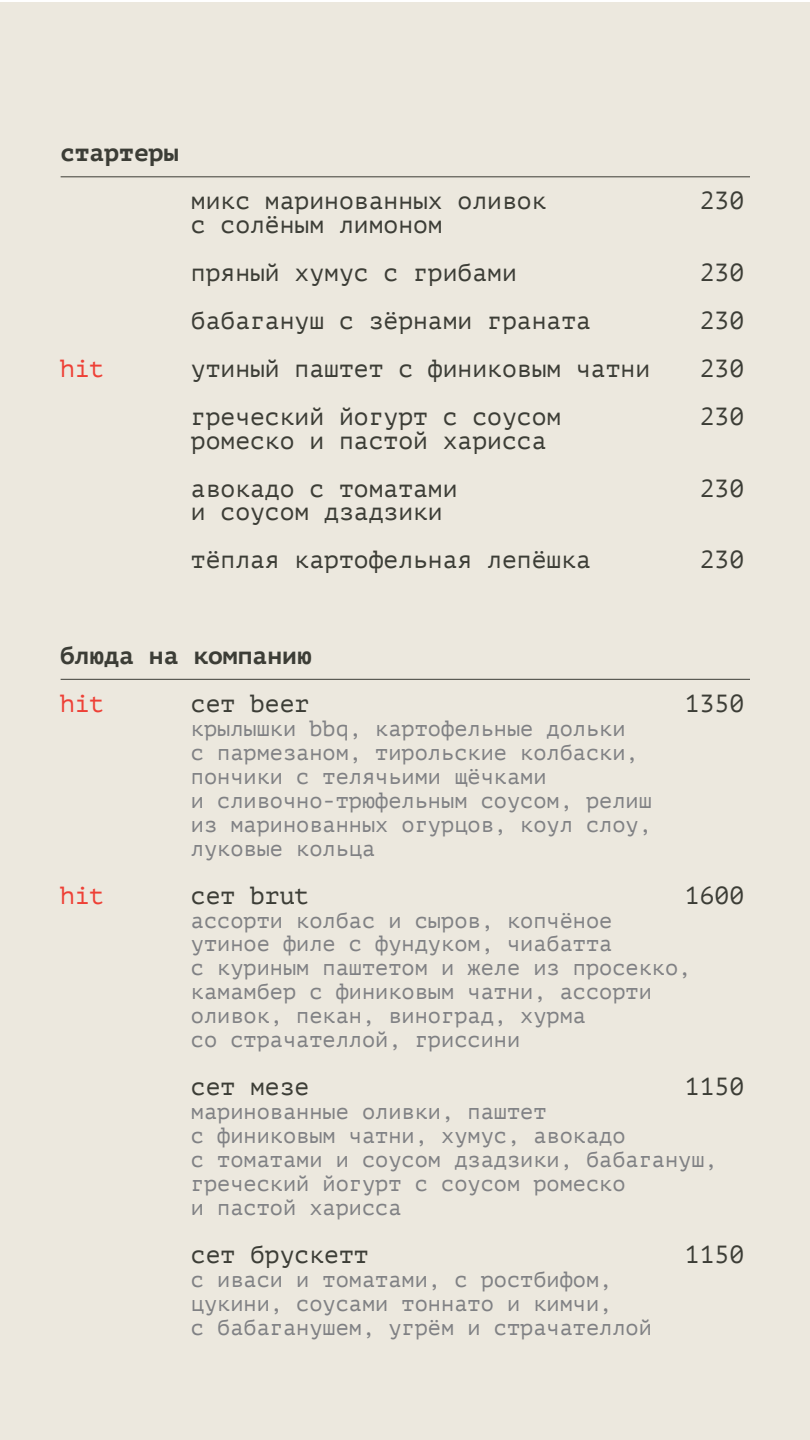
<style>
.page{position:relative;width:810px;height:1440px;background:#fff}
.page>*{position:absolute;margin:0;border:0;box-sizing:border-box;transform-origin:0 0}
.t1{font:24.67px/47.8px "PT Mono";color:#3c3d36}
.t2{font:700 24.67px "PT Mono";color:#3c3d36}
.t3{font:24.67px "PT Mono";color:#ee4036}
.t4{font:21.98px/23.9px "PT Mono";color:#808184}
</style>
<div class="page">
<div style="left:0;top:2px;width:810px;height:1438px;background:#ece8de"></div>
<hr style="left:61px;top:679px;width:689px;height:1px;background:#3c3d36">
<hr style="left:61px;top:177px;width:689px;height:1px;background:#3c3d36">
<p class="t2" style="left:60px;top:138px;width:120px">стартеры</p>
<p class="t1" style="left:191px;top:177px;width:357px">микс маринованных оливок</p>
<p class="t1" style="left:700px;top:177px;width:46px">230</p>
<p class="t1" style="left:191px;top:201px;width:327px">с солёным лимоном пряный хумус с грибами</p>
<p class="t1" style="left:700px;top:249px;width:46px">230</p>
<p class="t1" style="left:191px;top:297px;width:402px">бабагануш с зёрнами граната</p>
<p class="t1" style="left:700px;top:297px;width:46px">230</p>
<p class="t3" style="left:60px;top:354px;width:46px">hit</p>
<p class="t1" style="left:191px;top:344px;width:461px">утиный паштет с финиковым чатни</p>
<p class="t1" style="left:700px;top:344px;width:46px">230</p>
<p class="t1" style="left:191px;top:392px;width:372px">греческий йогурт с соусом</p>
<p class="t1" style="left:700px;top:392px;width:46px">230</p>
<p class="t1" style="left:191px;top:416px;width:357px">ромеско и пастой харисса авокадо с томатами</p>
<p class="t1" style="left:700px;top:464px;width:46px">230</p>
<p class="t1" style="left:191px;top:488px;width:402px">и соусом дзадзики<br>тёплая картофельная лепёшка</p>
<p class="t1" style="left:700px;top:536px;width:46px">230</p>
<p class="t2" style="left:60px;top:641px;width:253px">блюда на компанию</p>
<p class="t3" style="left:60px;top:689px;width:46px">hit</p>
<p class="t1" style="left:191px;top:680px;width:120px">сет beer</p>
<p class="t1" style="left:685px;top:680px;width:61px">1350</p>
<p class="t4" style="left:191px;top:717px;width:462px">крылышки bbq, картофельные дольки<br>с пармезаном, тирольские колбаски, пончики с телячьими щёчками<br>и сливочно-трюфельным соусом, релиш из маринованных огурцов, коул слоу, луковые кольца</p>
<p class="t3" style="left:60px;top:881px;width:46px">hit</p>
<p class="t1" style="left:191px;top:871px;width:120px">сет brut</p>
<p class="t1" style="left:685px;top:871px;width:61px">1600</p>
<p class="t4" style="left:191px;top:908px;width:502px">ассорти колбас и сыров, копчёное утиное филе с фундуком, чиабатта<br>с куриным паштетом и желе из просекко, камамбер с финиковым чатни, ассорти оливок, пекан, виноград, хурма<br>со страчателлой, гриссини</p>
<p class="t1" style="left:191px;top:1063px;width:120px">сет мезе</p>
<p class="t1" style="left:685px;top:1063px;width:61px">1150</p>
<p class="t4" style="left:191px;top:1100px;width:528px">маринованные оливки, паштет<br>с финиковым чатни, хумус, авокадо<br>с томатами и соусом дзадзики, бабагануш, греческий йогурт с соусом ромеско<br>и пастой харисса</p>
<p class="t1" style="left:191px;top:1230px;width:179px">сет брускетт</p>
<p class="t1" style="left:685px;top:1230px;width:61px">1150</p>
<p class="t4" style="left:191px;top:1267px;width:462px">с иваси и томатами, с ростбифом, цукини, соусами тоннато и кимчи,<br>с бабаганушем, угрём и страчателлой</p>
</div>
